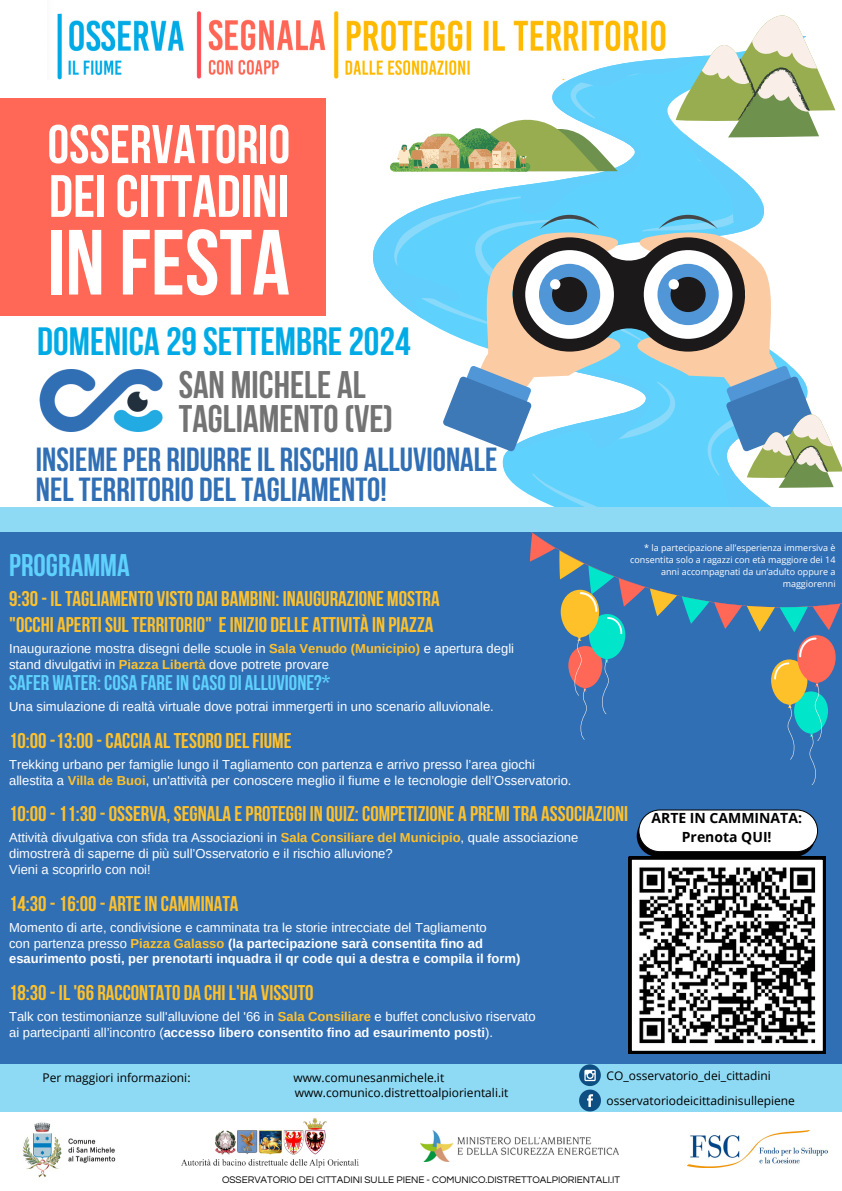
<style>
.page{position:relative;width:842px;height:1191px;background:#fff}
.page>*{position:absolute;margin:0;border:0;box-sizing:border-box;transform-origin:0 0}
.t1{font:700 92.3px "Bebas Neue";color:#fff}
.t2{font:700 59.5px "Bebas Neue";color:#fff}
.t3{font:700 54.3px "Bebas Neue";color:#fff}
.t4{font:700 39.3px "Bebas Neue";color:#00abe5}
.t5{font:700 38.3px/34.5px "Bebas Neue";color:#737373}
.t6{font:700 33.3px/30px "Bebas Neue";color:#316fb5}
.t7{font:700 31.2px "Bebas Neue";color:#5ed2fc}
.t8{font:700 21.2px/26.2px "Bebas Neue";color:#ffc12a}
.t9{font:700 21.2px "Bebas Neue";color:#5ed2fc}
.t10{font:700 14px/19.5px "Open Sans";color:#000;text-align:center}
.t11{font:13px/15.8px "Arimo";color:#fff}
.t12{font:700 13px/15.8px "Arimo";color:#fff}
.t13{font:12px "Open Sans";color:#000}
.t14{font:9.9px "Questrial";color:#000}
.t15{font:9px/12px "Open Sans";color:#fff;text-align:right}
.s1{font-weight:700;color:#ffc12a}
.s2{font-weight:400}
.s3{color:#ffc12a}
</style>
<div class="page">
<img style="left:57px;top:11px;width:329px;height:69px">
<div style="left:0;top:99px;width:326px;height:217px;background:#ff6757"></div>
<img style="left:39px;top:369px;width:124px;height:62px">
<img style="left:181px;top:1118px;width:178px;height:49px">
<svg style="left:372px;top:37px;width:14px;height:251px"></svg>
<img style="left:420px;top:1130px;width:198px;height:31px">
<div style="left:0;top:520px;width:842px;height:566px;background:#316fb5"></div>
<div style="left:0;top:1064px;width:842px;height:47px;background:#8ed9f3"></div>
<img style="left:22px;top:1122px;width:94px;height:56px">
<div style="left:0;top:507px;width:842px;height:24px;background:#8ed9f3"></div>
<img style="left:688px;top:1130px;width:140px;height:37px">
<svg style="left:629px;top:856px;width:197px;height:197px;background:#898989"></svg>
<div style="left:637px;top:815px;width:178px;height:41px;background:#000;border-radius:21px"></div>
<div style="left:639px;top:810px;width:178px;height:41px;background:#fff;border-radius:21px"></div>
<div style="left:638px;top:809px;width:180px;height:43px;border:1px solid #000;border-radius:21px"></div>
<svg style="left:579px;top:1089px;width:22px;height:22px"></svg>
<svg style="left:579px;top:1064px;width:22px;height:21px"></svg>
<svg style="left:584px;top:1069px;width:12px;height:11px"></svg>
<svg style="left:386px;top:15px;width:456px;height:770px"></svg>
<p class="t3" style="left:48px;top:122px;width:244px">OSSERVATORIO</p>
<p class="t2" style="left:49px;top:172px;width:241px">DEI CITTADINI</p>
<p class="t1" style="left:48px;top:225px;width:243px">IN FESTA</p>
<p class="t4" style="left:37px;top:325px;width:375px">DOMENICA 29SETTEMBRE2024</p>
<p class="t5" style="left:179px;top:371px;width:216px">SAN MICHELE AL<br>TAGLIAMENTO(VE)</p>
<h1 class="t6" style="left:36px;top:447px;width:463px">INSIEMEPER RIDURREIL RISCHIO ALLUVIONALE<br>NELTERRITORIO DELTAGLIAMENTO!</h1>
<h6 class="t15" style="left:630px;top:542px;width:207px">* la partecipazione all’esperienza immersiva è consentita solo a ragazzi con età maggiore dei 14 anni accompagnati da un’adulto oppure a maggiorenni</h6>
<h2 class="t7" style="left:9px;top:552px;width:122px">PROGRAMMA</h2>
<p class="t8" style="left:9px;top:587px;width:432px">9:30- ILTAGLIAMENTO VISTO DAI BAMBINI: INAUGURAZIONE MOSTRA "OCCHI APERTI SULTERRITORIO" EINIZIO DELLE ATTIVITÀ IN PIAZZA</p>
<p class="t11" style="left:9px;top:641px;width:506px">Inaugurazione mostra disegni delle scuole in <span class="s1">Sala Venudo (Municipio)</span> e apertura degli stand divulgativi in <span class="s1">Piazza Libertà</span> dove potrete provare</p>
<p class="t9" style="left:9px;top:674px;width:323px">SAFER WATER: COSA FAREIN CASO DI ALLUVIONE?*</p>
<p class="t11" style="left:9px;top:698px;width:486px">Una simulazione di realtà virtuale dove potrai immergerti in uno scenario alluvionale.</p>
<h3 class="t8" style="left:9px;top:729px;width:284px">10:00-13:00-CACCIA ALTESORO DELFIUME</h3>
<h3 class="t11" style="left:9px;top:756px;width:564px">Trekking urbano per famiglie lungo il Tagliamento con partenza e arrivo presso l’area giochi allestita a <span class="s1">Villa de Buoi</span>, un'attività per conoscere meglio il fiume e le tecnologie dell’Osservatorio.</h3>
<p class="t8" style="left:9px;top:803px;width:621px">10:00-11:30-OSSERVA, SEGNALA EPROTEGGI IN QUIZ: COMPETIZIONE A PREMI TRA ASSOCIAZIONI</p>
<p class="t11" style="left:9px;top:830px;width:571px">Attività divulgativa con sfida tra Associazioni in <span class="s1">Sala Consiliare del Municipio</span>, quale associazione dimostrerà di saperne di più sull’Osservatorio e il rischio alluvione?<br>Vieni a scoprirlo con noi!</p>
<p class="t8" style="left:9px;top:892px;width:231px">14:30-16:00- ARTEIN CAMMINATA</p>
<p class="t12" style="left:9px;top:919px;width:513px"><span class="s2">Momento di arte, condivisione e camminata tra le storie intrecciate del Tagliamento<br>con partenza presso</span> <span class="s3">Piazza Galasso</span> (la partecipazione sarà consentita fino ad esaurimento posti, per prenotarti inquadra il qr code qui a destra e compila il form)</p>
<p class="t8" style="left:9px;top:981px;width:306px">18:30- IL'66 RACCONTATO DA CHI L'HA VISSUTO</p>
<p class="t11" style="left:9px;top:1008px;width:528px">Talk con testimonianze sull'alluvione del '66 in <span class="s1">Sala Consiliare</span> e buffet conclusivo riservato</p>
<h6 class="t12" style="left:9px;top:1024px;width:485px"><span class="s2">ai partecipanti all’incontro (</span>accesso libero consentito fino ad esaurimento posti<span class="s2">).</span></h6>
<h6 class="t10" style="left:651px;top:807px;width:152px">ARTE IN CAMMINATA:<br>Prenota QUI!</h6>
<p class="t13" style="left:42px;top:1068px;width:150px">Per maggiori informazioni:</p>
<p class="t13" style="left:294px;top:1068px;width:152px">www.comunesanmichele.it</p>
<p class="t13" style="left:295px;top:1084px;width:215px">www.comunico.distrettoalpiorientali.it</p>
<p class="t13" style="left:607px;top:1066px;width:166px">CO_osservatorio_dei_cittadini</p>
<p class="t13" style="left:607px;top:1091px;width:190px">osservatoriodeicittadinisullepiene</p>
<h4 class="t14" style="left:222px;top:1174px;width:399px">OSSERVATORIO DEI CITTADINI SULLE PIENE - COMUNICO.DISTRETTOALPIORIENTALI.IT</h4>
</div>
